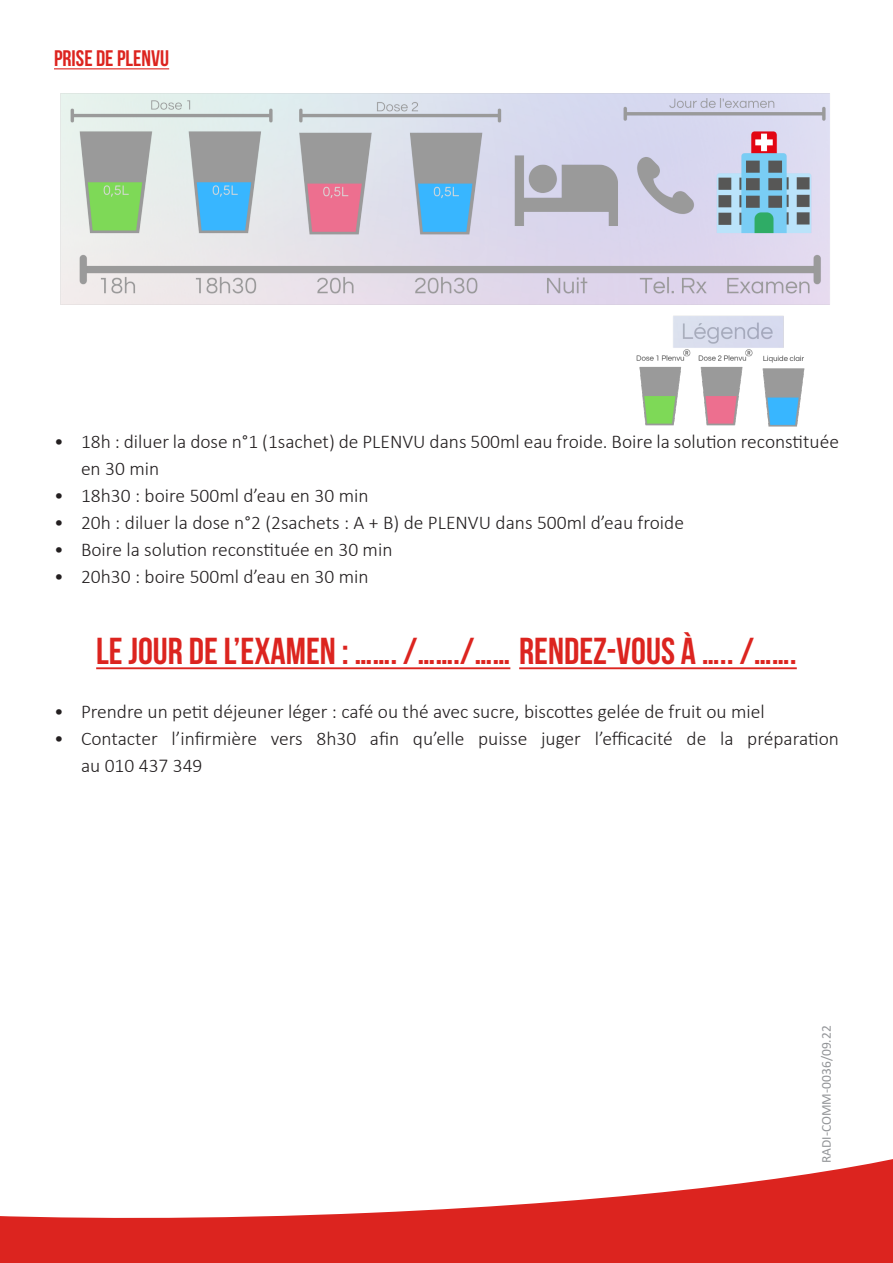
<style>
.page{position:relative;width:893px;height:1263px;background:#fff}
.page>*{position:absolute;margin:0;border:0;box-sizing:border-box;transform-origin:0 0}
.t1{font:700 37.5px "Bebas Neue";color:#dc241f}
.t2{font:700 22.5px "Bebas Neue";color:#dc241f}
.t3{font:300 19.5px/27px "Calibri";color:#231f20}
.t4{font:13.5px "Calibri";color:#939598}
</style>
<div class="page">
<svg style="left:0;top:1159px;width:893px;height:104px;fill:#dc241f"></svg>
<hr style="left:54px;top:68px;width:115px;height:1px;background:#dc241f">
<img style="left:60px;top:93px;width:770px;height:334px">
<hr style="left:96px;top:667px;width:414px;height:2px;background:#dc241f">
<hr style="left:519px;top:667px;width:278px;height:2px;background:#dc241f">
<p class="t2" style="left:54px;top:46px;width:117px">PRISE DE PLENVU</p>
<p class="t3" style="left:81px;top:428px;width:759px;text-indent:-27px">• 18h : diluer la dose n°1 (1sachet) de PLENVU dans 500ml eau froide. Boire la solution reconstituée en 30 min</p>
<p class="t3" style="left:54px;top:482px;width:316px">• 18h30 : boire 500ml d’eau en 30 min</p>
<p class="t3" style="left:54px;top:509px;width:631px">• 20h : diluer la dose n°2 (2sachets : A + B) de PLENVU dans 500ml d’eau froide</p>
<p class="t3" style="left:54px;top:536px;width:340px">• Boire la solution reconstituée en 30 min</p>
<p class="t3" style="left:54px;top:563px;width:316px">• 20h30 : boire 500ml d’eau en 30 min</p>
<p class="t1" style="left:96px;top:631px;width:702px">LE JOUR DE L’EXAMEN : ……. /……./…… RENDEZ-VOUS À ….. /…….</p>
<p class="t3" style="left:54px;top:698px;width:712px">• Prendre un petit déjeuner léger : café ou thé avec sucre, biscottes gelée de fruit ou miel</p>
<p class="t3" style="left:81px;top:725px;width:759px;text-indent:-27px">• Contacter l’infirmière vers 8h30 afin qu’elle puisse juger l’efficacité de la préparation au 010 437 349</p>
<p class="t4" style="left:817px;top:1163px;width:139px;rotate:-90deg">RADI-COMM-0036/09.22</p>
</div>
